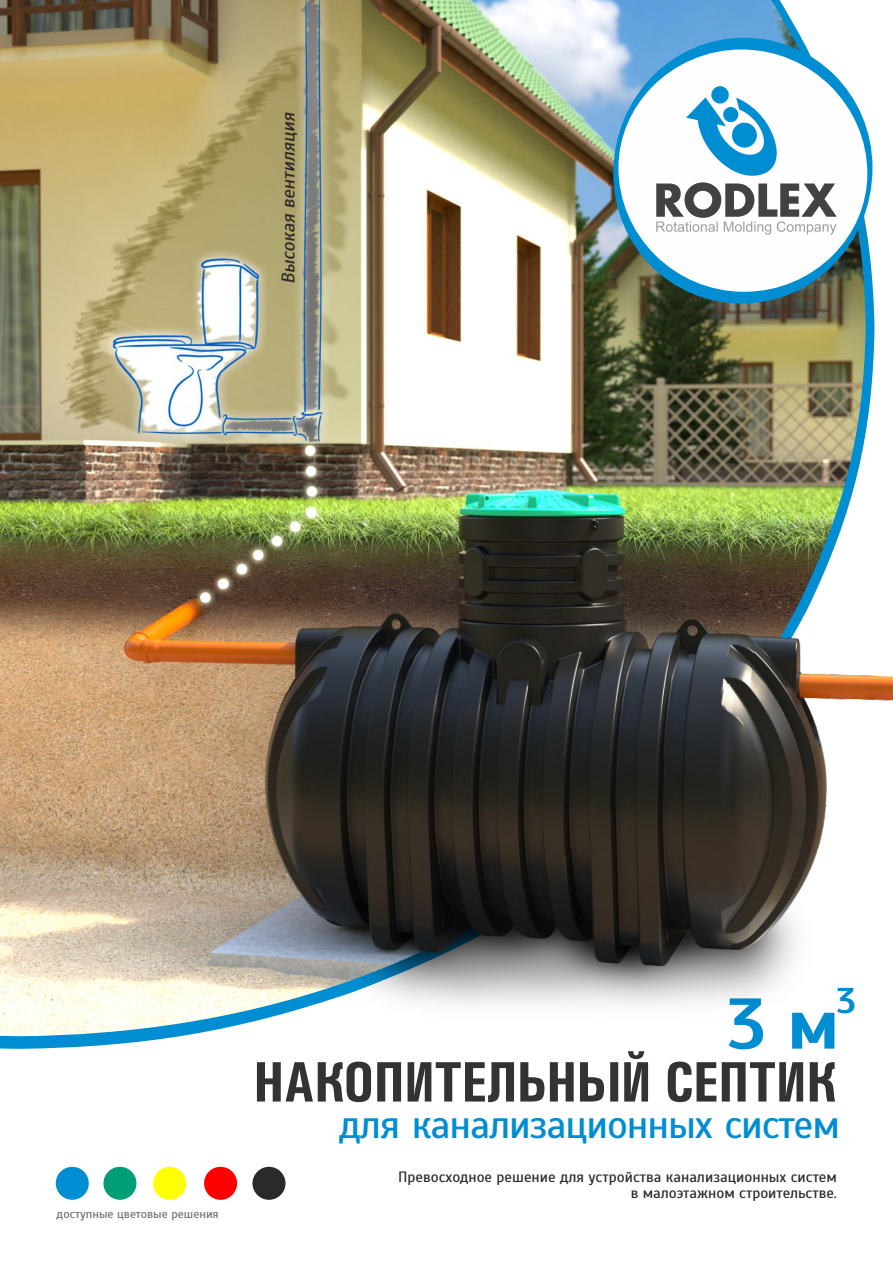
<style>
.page{position:relative;width:893px;height:1263px;background:#fff}
.page>*{position:absolute;margin:0;border:0;box-sizing:border-box;transform-origin:0 0}
.t1{font:700 71.7px "Scada";color:#008dd2}
.t2{font:700 57.15px "Univers Condensed";letter-spacing:-.02em;color:#333}
.t3{font:39.45px "Scada";letter-spacing:-.03em;color:#008dd2}
.t4{font:700 35.85px "Scada";color:#008dd2}
.t5{font:15px/15.9px "Scada";color:#2b2a29;text-align:right}
.t6{font:12px "Scada";color:#727271}
</style>
<div class="page">
<img style="left:0;top:0;width:874px;height:1049px">
<img style="left:608px;top:36px;width:267px;height:284px">
<svg style="left:613px;top:38px;width:259px;height:265px"></svg>
<svg style="left:656px;top:182px;width:181px;height:53px"></svg>
<svg style="left:686px;top:86px;width:91px;height:90px"></svg>
<img style="left:223px;top:486px;width:651px;height:556px">
<img style="left:782px;top:629px;width:111px;height:101px">
<div style="left:252px;top:1167px;width:33px;height:33px;background:#2b2a29;border-radius:50%"></div>
<div style="left:56px;top:1167px;width:33px;height:33px;background:#008dd2;border-radius:50%"></div>
<div style="left:103px;top:1167px;width:33px;height:33px;background:#009e77;border-radius:50%"></div>
<div style="left:153px;top:1167px;width:33px;height:33px;background:#ff0;border-radius:50%"></div>
<div style="left:204px;top:1167px;width:33px;height:33px;background:#f00;border-radius:50%"></div>
<p class="t6" style="left:57px;top:1206px;width:164px">доступные цветовые решения</p>
<h3 class="t4" style="left:837px;top:978px;width:20px">3</h3>
<h1 class="t1" style="left:728px;top:980px;width:113px">3 м</h1>
<h2 class="t2" style="left:253px;top:1062px;width:585px">НАКОПИТЕЛЬНЫЙ СЕПТИК</h2>
<h3 class="t3" style="left:339px;top:1100px;width:502px">для канализационных систем</h3>
<p class="t5" style="left:398px;top:1169px;width:440px">Превосходное решение для устройства канализационных систем в малоэтажном строительстве.</p>
</div>
